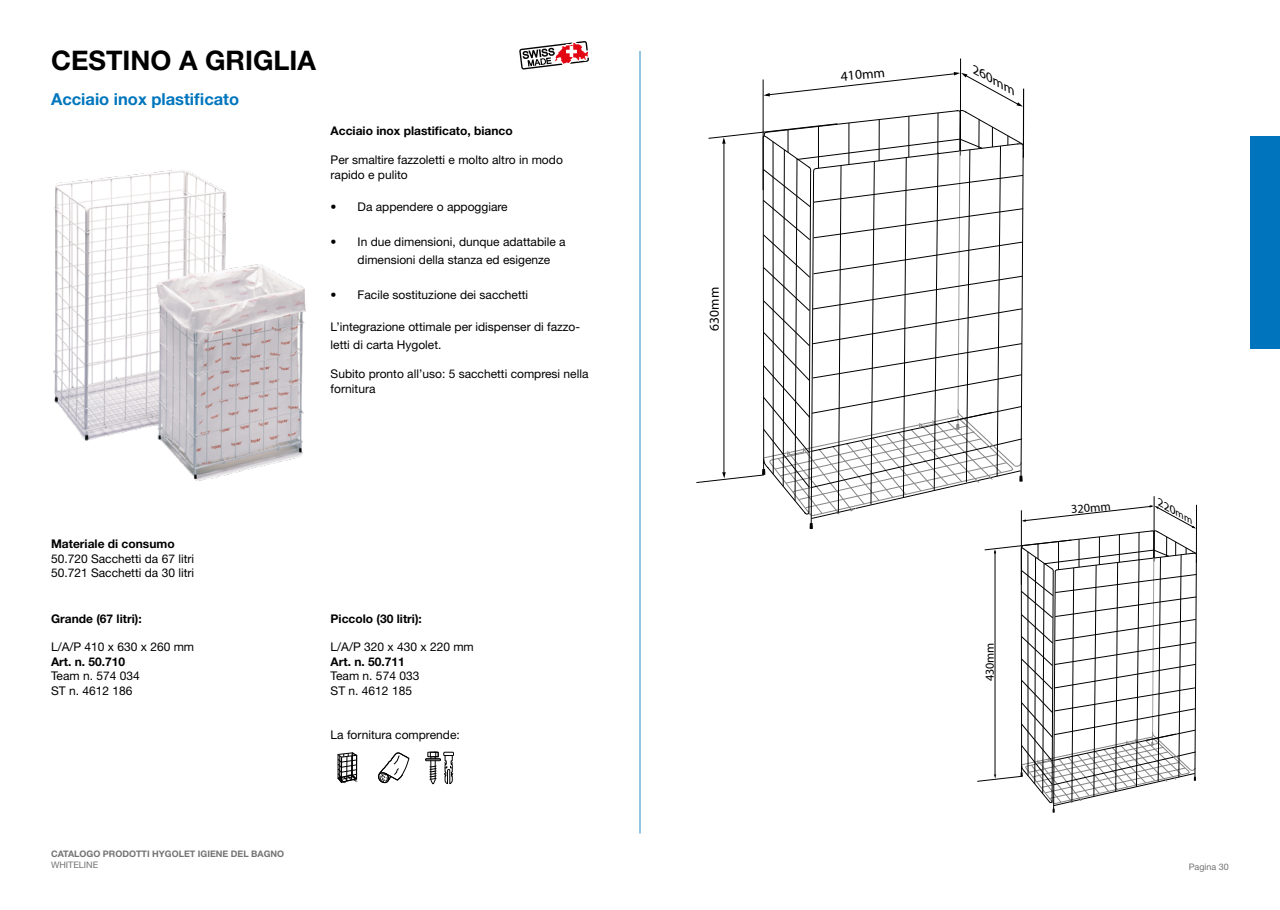
<style>
.page{position:relative;width:1280px;height:910px;background:#fff}
.page>*{position:absolute;margin:0;border:0;box-sizing:border-box;transform-origin:0 0}
.t1{font:700 27px "Helvetica Neue LT Std";color:#000}
.t2{font:700 16.5px "Helvetica Neue LT Std";color:#0075bd}
.t3{font:italic 13.5px "Arial";color:#000}
.t4{font:13.5px "Myriad Pro";color:#000}
.t5{font:italic 12.15px "Arial";color:#000}
.t6{font:12px/14.4px "Helvetica Neue LT Std";color:#000}
.t7{font:700 12px "Helvetica Neue LT Std";color:#000}
.t8{font:italic 12px "Myriad";color:#000;scale:1.25 1}
.t9{font:italic 10.65px "Myriad";color:#000;scale:1.25 1}
.t10{font:700 9px "Helvetica Neue LT Std";color:#757474}
.t11{font:9px "Helvetica Neue LT Std";color:#757474}
.s1{font-family:"Arial";font-style:italic}
.s2{font-size:9.15px}
</style>
<div class="page">
<div style="left:1250px;top:136px;width:30px;height:213px;background:#0075bd"></div>
<img style="left:53px;top:170px;width:253px;height:311px">
<svg style="left:696px;top:58px;width:501px;height:755px"></svg>
<svg style="left:378px;top:753px;width:31px;height:31px"></svg>
<svg style="left:338px;top:753px;width:19px;height:31px"></svg>
<svg style="left:519px;top:41px;width:70px;height:29px"></svg>
<svg style="left:425px;top:752px;width:29px;height:32px"></svg>
<h1 class="t1" style="left:51px;top:44px;width:266px">CESTINO A GRIGLIA</h1>
<h2 class="t2" style="left:51px;top:89px;width:190px">Acciaio inox plastificato</h2>
<p class="t7" style="left:331px;top:124px;width:184px">Acciaio inox plastificato, bianco</p>
<p class="t6" style="left:331px;top:153px;width:234px">Per smaltire fazzoletti e molto altro in modo rapido e pulito</p>
<p class="t6" style="left:331px;top:199px;width:179px">• Da appendere o appoggiare</p>
<p class="t6" style="left:358px;top:233px;width:210px;line-height:18px;text-indent:-27px">• In due dimensioni, dunque adattabile a dimensioni della stanza ed esigenze</p>
<p class="t6" style="left:331px;top:287px;width:199px">• Facile sostituzione dei sacchetti</p>
<p class="t6" style="left:331px;top:318px;width:251px;line-height:18px">L’integrazione ottimale per idispenser di fazzo&shy;letti di carta Hygolet.</p>
<p class="t6" style="left:331px;top:367px;width:259px">Subito pronto all’uso: 5 sacchetti compresi nella fornitura</p>
<p class="t7" style="left:51px;top:536px;width:125px">Materiale di consumo</p>
<p class="t6" style="left:51px;top:551px;width:145px">50.720 Sacchetti da 67 litri<br>50.721 Sacchetti da 30 litri</p>
<p class="t7" style="left:51px;top:611px;width:92px">Grande (67 litri):</p>
<p class="t6" style="left:51px;top:640px;width:145px">L/A/P 410 x 630 x 260 mm</p>
<p class="t7" style="left:51px;top:654px;width:76px">Art. n. 50.710</p>
<p class="t6" style="left:51px;top:669px;width:90px">Team n. 574 034<br>ST n. 4612 186</p>
<p class="t7" style="left:331px;top:611px;width:93px">Piccolo (30 litri):</p>
<p class="t6" style="left:331px;top:640px;width:145px">L/A/P 320 x 430 x 220 mm</p>
<p class="t7" style="left:331px;top:654px;width:76px">Art. n. 50.711</p>
<p class="t6" style="left:331px;top:669px;width:90px">Team n. 574 033<br>ST n. 4612 185</p>
<p class="t6" style="left:331px;top:727px;width:131px">La fornitura comprende:</p>
<p class="t4" style="left:706px;top:331px;width:45px;rotate:-90deg">630<span class="s1">mm</span></p>
<p class="t3" style="left:840px;top:68px;width:46px;rotate:-5deg">410mm</p>
<p class="t8" style="left:977px;top:64px;width:40px;rotate:29deg">260mm</p>
<p class="t5" style="left:982px;top:681px;width:41px;rotate:-90deg">430mm</p>
<p class="t5" style="left:1070px;top:502px;width:41px;rotate:-5deg">320mm</p>
<p class="t9" style="left:1162px;top:498px;width:33px;rotate:29deg">220<span class="s2">mm</span></p>
<p class="t10" style="left:51px;top:848px;width:235px">CATALOGO PRODOTTI HYGOLET IGIENE DEL BAGNO</p>
<p class="t11" style="left:51px;top:859px;width:49px">WHITELINE</p>
<p class="t11" style="left:1189px;top:861px;width:42px">Pagina 30</p>
</div>
